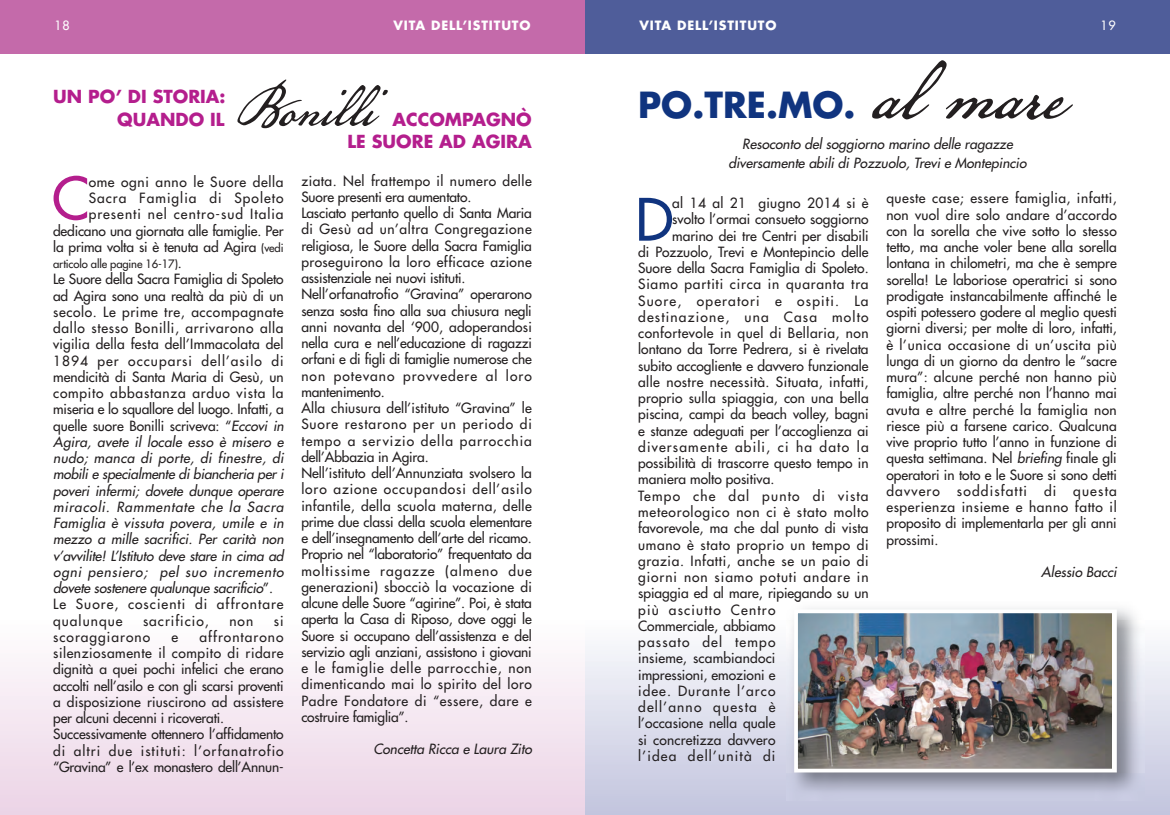
<style>
.page{position:relative;width:1170px;height:815px;background:#fff}
.page>*{position:absolute;margin:0;border:0;box-sizing:border-box;transform-origin:0 0}
.t1{font:97.5px "American Scribe";color:#231f20}
.t2{font:67.5px "American Scribe";color:#231f20}
.t3{font:56.88px "Futura";color:#10347f}
.t4{font:56.88px "Futura";color:#b41e8d}
.t5{font:700 35px "Futura";color:#10347f}
.t6{font:700 17.5px/22.5px "Futura";color:#b41e8d;text-align:right}
.t7{font:13.75px/16.2px "Futura";letter-spacing:.005em;color:#231f20}
.t8{font:13.75px "Futura";letter-spacing:.085em;color:#231f20}
.t9{font:13.75px/16.2px "Futura";letter-spacing:.05em;color:#231f20;text-align:right}
.t10{font:italic 13.75px/18.8px "Futura";color:#231f20;text-align:center}
.t11{font:13.75px "Futura";letter-spacing:.035em;color:#231f20}
.t12{font:13.75px "Futura";letter-spacing:.055em;color:#231f20}
.t13{font:13.75px "Futura";letter-spacing:.045em;color:#231f20}
.t14{font:13.75px "Futura";letter-spacing:.075em;color:#231f20}
.t15{font:13.75px "Futura";letter-spacing:.07em;color:#231f20}
.t16{font:13.75px "Futura";letter-spacing:.03em;color:#231f20}
.t17{font:700 12.5px "Futura";letter-spacing:.07em;color:#fff}
.t18{font:12.5px "Futura";color:#fff}
.t19{font:11.25px "Futura";letter-spacing:-.01em;color:#231f20}
.s1{font-size:11.25px}
.s2{font-size:13.75px}
.s3{font-style:italic}
</style>
<div class="page">
<div style="left:585px;top:0;width:584px;height:53px;background:#4f5d9a"></div>
<div style="left:0;top:620px;width:585px;height:195px;background:linear-gradient(to bottom,#fefefe,#ebd3e6)"></div>
<div style="left:585px;top:620px;width:584px;height:195px;background:linear-gradient(to bottom,#fcfdfe,#c2c4dd)"></div>
<div style="left:0;top:0;width:585px;height:53px;background:#c46aaa"></div>
<img style="left:786px;top:608px;width:358px;height:192px">
<img style="left:799px;top:614px;width:312px;height:153px">
<div style="left:794px;top:609px;width:322px;height:163px;border:4px solid #fff"></div>
<p class="t18" style="left:54px;top:19px;width:17px">18</p>
<p class="t17" style="left:393px;top:20px;width:139px">VITA DELL’ISTITUTO</p>
<p class="t17" style="left:639px;top:20px;width:139px">VITA DELL’ISTITUTO</p>
<p class="t18" style="left:1100px;top:19px;width:17px">19</p>
<p class="t6" style="left:53px;top:87px;width:174px">UN PO’ DI STORIA:<br>QUANDO IL</p>
<h2 class="t2" style="left:234px;top:61px;width:141px">Bonilli</h2>
<p class="t6" style="left:347px;top:109px;width:186px">ACCOMPAGNÒ<br>LE SUORE AD AGIRA</p>
<p class="t9" style="left:53px;top:175px;width:232px">ome ogni anno le Suore della Sacra Famiglia di Spoleto presenti nel centro-sud Italia dedicano una giornata alle famiglie. Per la prima volta si è tenuta ad Agira <span class="s1">(vedi</span></p>
<p class="t19" style="left:53px;top:258px;width:130px">articolo alle pagine 16-17)<span class="s2">.</span></p>
<p class="t7" style="left:53px;top:272px;width:234px">Le Suore della Sacra Famiglia di Spoleto ad Agira sono una realtà da più di un secolo. Le prime tre, accompagnate dallo stesso Bonilli, arrivarono alla vigilia della festa dell’Immacolata del 1894 per occuparsi dell’asilo di mendicità di Santa Maria di Gesù, un compito abbastanza arduo vista la miseria e lo squallore del luogo. Infatti, a quelle suore Bonilli scriveva: “<span class="s3">Eccovi in Agira, avete il locale esso è misero e nudo; manca di porte, di finestre, di mobili e specialmente di biancheria per i poveri infermi; dovete dunque operare miracoli. Rammentate che la Sacra Famiglia è vissuta povera, umile e in mezzo a mille sacrifici. Per carità non v’avvilite! L’Istituto deve stare in cima ad ogni pensiero; pel suo incremento dovete sostenere qualunque sacrificio</span>” .<br>Le Suore, coscienti di affrontare qualunque</p>
<h3 class="t4" style="left:52px;top:170px;width:39px">C</h3>
<p class="t14" style="left:143px;top:614px;width:67px">sacrificio,</p>
<p class="t7" style="left:229px;top:613px;width:25px">non</p>
<p class="t7" style="left:274px;top:613px;width:11px">si</p>
<p class="t14" style="left:53px;top:630px;width:98px">scoraggiarono</p>
<p class="t7" style="left:171px;top:630px;width:8px">e</p>
<p class="t7" style="left:53px;top:630px;width:232px;text-indent:146px">affrontarono silenziosamente il compito di ridare dignità a quei pochi infelici che erano accolti nell’asilo e con gli scarsi proventi a disposizione riuscirono ad assistere per alcuni decenni i ricoverati.<br>Successivamente ottennero l’affidamento di altri due istituti: l’orfanatrofio “Gravina” e l’ex monastero dell’Annun-</p>
<p class="t7" style="left:301px;top:173px;width:232px">ziata. Nel frattempo il numero delle Suore presenti era aumentato.<br>Lasciato pertanto quello di Santa Maria di Gesù ad un’altra Congregazione religiosa, le Suore della Sacra Famiglia proseguirono la loro efficace azione assistenziale nei nuovi istituti.<br>Nell’orfanatrofio “Gravina” operarono senza sosta fino alla sua chiusura negli anni novanta del ‘900, adoperandosi nella cura e nell’educazione di ragazzi orfani e di figli di famiglie numerose che non potevano provvedere al loro mantenimento.<br>Alla chiusura dell’istituto “Gravina” le Suore restarono per un periodo di tempo a servizio della parrocchia dell’Abbazia in Agira.<br>Nell’istituto dell’Annunziata svolsero la loro azione occupandosi dell’asilo infantile, della scuola materna, delle prime due classi della scuola elementare e dell’insegnamento dell’arte del ricamo.<br>Proprio nel “laboratorio” frequentato da moltissime ragazze (almeno due generazioni) sbocciò la vocazione di alcune delle Suore “agirine”. Poi, è stata aperta la Casa di Riposo, dove oggi le Suore si occupano dell’assistenza e del servizio agli anziani, assistono i giovani e le famiglie delle parrocchie, non dimenticando mai lo spirito del loro Padre Fondatore di “essere, dare e costruire famiglia”.</p>
<p class="t10" style="left:373px;top:741px;width:162px">Concetta Ricca e Laura Zito</p>
<h1 class="t1" style="left:871px;top:26px;width:194px">al mare</h1>
<h3 class="t5" style="left:638px;top:89px;width:219px">PO.TRE.MO.</h3>
<p class="t10" style="left:728px;top:135px;width:302px">Resoconto del soggiorno marino delle ragazze diversamente abili di Pozzuolo, Trevi e Montepincio</p>
<h3 class="t3" style="left:635px;top:191px;width:39px">D</h3>
<p class="t16" style="left:672px;top:196px;width:198px">al 14 al 21 giugno 2014 si è</p>
<p class="t7" style="left:672px;top:212px;width:198px">svolto l’ormai consueto soggiorno</p>
<p class="t7" style="left:672px;top:228px;width:198px">marino dei tre Centri per disabili</p>
<p class="t7" style="left:638px;top:245px;width:232px">di Pozzuolo, Trevi e Montepincio delle</p>
<p class="t7" style="left:638px;top:261px;width:232px">Suore della Sacra Famiglia di Spoleto.</p>
<p class="t12" style="left:638px;top:278px;width:232px">Siamo partiti circa in quaranta tra</p>
<p class="t8" style="left:638px;top:294px;width:232px">Suore, operatori e ospiti. La</p>
<p class="t8" style="left:638px;top:310px;width:232px">destinazione, una Casa molto</p>
<p class="t11" style="left:638px;top:326px;width:232px">confortevole in quel di Bellaria, non</p>
<p class="t7" style="left:638px;top:342px;width:232px">lontano da Torre Pedrera, si è rivelata</p>
<p class="t7" style="left:638px;top:358px;width:232px">subito accogliente e davvero funzionale</p>
<p class="t11" style="left:638px;top:375px;width:232px">alle nostre necessità. Situata, infatti,</p>
<p class="t7" style="left:638px;top:391px;width:232px">proprio sulla spiaggia, con una bella</p>
<p class="t7" style="left:638px;top:407px;width:232px">piscina, campi da beach volley, bagni</p>
<p class="t7" style="left:638px;top:423px;width:232px">e stanze adeguati per l’accoglienza ai</p>
<p class="t8" style="left:638px;top:440px;width:232px">diversamente abili, ci ha dato la</p>
<p class="t7" style="left:638px;top:456px;width:232px">possibilità di trascorre questo tempo in</p>
<p class="t7" style="left:638px;top:472px;width:138px">maniera molto positiva.</p>
<p class="t8" style="left:638px;top:489px;width:232px">Tempo che dal punto di vista</p>
<p class="t12" style="left:638px;top:505px;width:232px">meteorologico non ci è stato molto</p>
<p class="t7" style="left:638px;top:521px;width:232px">favorevole, ma che dal punto di vista</p>
<p class="t13" style="left:638px;top:538px;width:232px">umano è stato proprio un tempo di</p>
<p class="t13" style="left:638px;top:554px;width:232px">grazia. Infatti, anche se un paio di</p>
<p class="t15" style="left:638px;top:570px;width:232px">giorni non siamo potuti andare in</p>
<p class="t7" style="left:638px;top:586px;width:232px">spiaggia ed al mare, ripiegando su un</p>
<p class="t8" style="left:638px;top:603px;width:139px">più asciutto Centro</p>
<p class="t7" style="left:638px;top:618px;width:139px">Commerciale, abbiamo</p>
<p class="t8" style="left:638px;top:635px;width:139px">passato del tempo</p>
<p class="t7" style="left:638px;top:651px;width:139px">insieme, scambiandoci</p>
<p class="t7" style="left:638px;top:667px;width:139px">impressioni, emozioni e</p>
<p class="t14" style="left:638px;top:684px;width:139px">idee. Durante l’arco</p>
<p class="t8" style="left:638px;top:700px;width:139px">dell’anno questa è</p>
<p class="t7" style="left:638px;top:716px;width:139px">l’occasione nella quale</p>
<p class="t7" style="left:638px;top:732px;width:139px">si concretizza davvero</p>
<p class="t8" style="left:638px;top:749px;width:139px">l’idea dell’unità di</p>
<p class="t7" style="left:886px;top:191px;width:232px;text-align:justify">queste case; essere famiglia, infatti, non vuol dire solo andare d’accordo con la sorella che vive sotto lo stesso tetto, ma anche voler bene alla sorella lontana in chilometri, ma che è sempre sorella! Le laboriose operatrici si sono prodigate instancabilmente affinché le ospiti potessero godere al meglio questi giorni diversi; per molte di loro, infatti, è l’unica occasione di un’uscita più lunga di un giorno da dentro le “sacre mura”: alcune perché non hanno più famiglia, altre perché non l’hanno mai avuta e altre perché la famiglia non riesce più a farsene carico. Qualcuna vive proprio tutto l’anno in funzione di questa settimana. Nel <span class="s3">briefing</span> finale gli operatori in toto e le Suore si sono detti davvero soddisfatti di questa esperienza insieme e hanno fatto il proposito di implementarla per gli anni prossimi.</p>
<p class="t10" style="left:1041px;top:564px;width:79px">Alessio Bacci</p>
</div>
